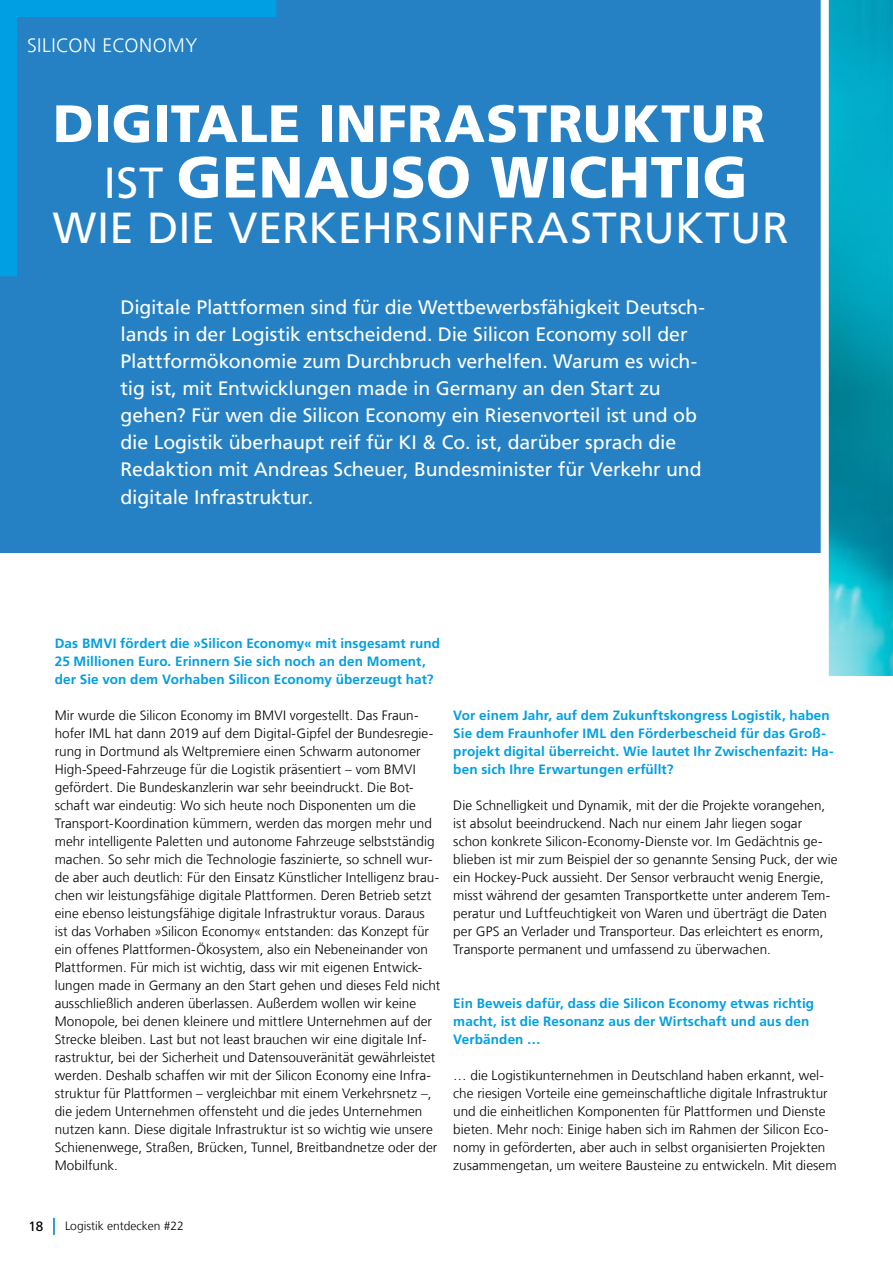
<style>
.page{position:relative;width:893px;height:1263px;background:#fff}
.page>*{position:absolute;margin:0;border:0;box-sizing:border-box;transform-origin:0 0}
.t1{font:900 58.05px "Frutiger LT Com";letter-spacing:.005em;color:#fff}
.t2{font:900 52.5px "Frutiger LT Com";letter-spacing:.01em;color:#fff}
.t3{font:43.5px "Frutiger LT Com";letter-spacing:.005em;color:#fff}
.t4{font:19.5px/27px "Frutiger LT Com";letter-spacing:-.01em;color:#fff}
.t5{font:300 19.5px "Frutiger LT Com";letter-spacing:.03em;color:#fff}
.t6{font:300 13.5px/18px "Frutiger LT Com";letter-spacing:.005em;color:#000}
.t7{font:700 13.5px/18px "Frutiger LT Com";letter-spacing:.01em;color:#009fe3}
.t8{font:13.5px "Frutiger LT Com";color:#000}
.t9{font:300 12px "Frutiger LT Com";color:#000}
.s1{font-weight:400;font-size:43.5px}
</style>
<div class="page">
<div style="left:0;top:0;width:893px;height:552px;background:#2581c4"></div>
<svg style="left:821px;top:0;width:72px;height:676px;background:#34b2c5"></svg>
<svg style="left:0;top:0;width:276px;height:276px"></svg>
<svg style="left:53px;top:1218px;width:2px;height:17px"></svg>
<h3 class="t5" style="left:27px;top:34px;width:172px">SILICON ECONOMY</h3>
<h2 class="t2" style="left:53px;top:92px;width:713px">DIGITALE INFRASTRUKTUR</h2>
<h1 class="t1" style="left:104px;top:142px;width:645px"><span class="s1">IST</span> GENAUSO WICHTIG</h1>
<h3 class="t3" style="left:53px;top:202px;width:737px">WIE DIE VERKEHRSINFRASTRUKTUR</h3>
<p class="t4" style="left:121px;top:294px;width:586px">Digitale Plattformen sind für die Wettbewerbsfähigkeit Deutsch&shy;lands in der Logistik entscheidend. Die Silicon Economy soll der Plattformökonomie zum Durchbruch verhelfen. Warum es wich&shy;tig ist, mit Entwicklungen made in Germany an den Start zu gehen? Für wen die Silicon Economy ein Riesenvorteil ist und ob die Logistik überhaupt reif für KI &amp; Co. ist, darüber sprach die Redaktion mit Andreas Scheuer, Bundesminister für Verkehr und digitale Infrastruktur.</p>
<p class="t7" style="left:55px;top:634px;width:387px">Das BMVI fördert die »Silicon Economy« mit insgesamt rund<br>25 Millionen Euro. Erinnern Sie sich noch an den Moment, der Sie von dem Vorhaben Silicon Economy überzeugt hat?</p>
<p class="t6" style="left:55px;top:706px;width:387px">Mir wurde die Silicon Economy im BMVI vorgestellt. Das Fraun&shy;hofer IML hat dann 2019 auf dem Digital-Gipfel der Bundesregie&shy;rung in Dortmund als Weltpremiere einen Schwarm autonomer High-Speed-Fahrzeuge für die Logistik präsentiert – vom BMVI gefördert. Die Bundeskanzlerin war sehr beeindruckt. Die Bot&shy;schaft war eindeutig: Wo sich heute noch Disponenten um die Transport-Koordination kümmern, werden das morgen mehr und mehr intelligente Paletten und autonome Fahrzeuge selbstständig machen. So sehr mich die Technologie faszinierte, so schnell wur&shy;de aber auch deutlich: Für den Einsatz Künstlicher Intelligenz brau&shy;chen wir leistungsfähige digitale Plattformen. Deren Betrieb setzt eine ebenso leistungsfähige digitale Infrastruktur voraus. Daraus ist das Vorhaben »Silicon Economy« entstanden: das Konzept für ein offenes Plattformen-Ökosystem, also ein Nebeneinander von Plattformen. Für mich ist wichtig, dass wir mit eigenen Entwick&shy;lungen made in Germany an den Start gehen und dieses Feld nicht ausschließlich anderen überlassen. Außerdem wollen wir keine Monopole, bei denen kleinere und mittlere Unternehmen auf der Strecke bleiben. Last but not least brauchen wir eine digitale Inf&shy;rastruktur, bei der Sicherheit und Datensouveränität gewährleistet werden. Deshalb schaffen wir mit der Silicon Economy eine Infra&shy;struktur für Plattformen – vergleichbar mit einem Verkehrsnetz –, die jedem Unternehmen offensteht und die jedes Unternehmen nutzen kann. Diese digitale Infrastruktur ist so wichtig wie unsere Schienenwege, Straßen, Brücken, Tunnel, Breitbandnetze oder der Mobilfunk.</p>
<p class="t7" style="left:453px;top:706px;width:382px">Vor einem Jahr, auf dem Zukunftskongress Logistik, haben Sie dem Fraunhofer IML den Förderbescheid für das Groß&shy;projekt digital überreicht. Wie lautet Ihr Zwischenfazit: Ha&shy;ben sich Ihre Erwartungen erfüllt?</p>
<p class="t6" style="left:453px;top:796px;width:386px">Die Schnelligkeit und Dynamik, mit der die Projekte vorangehen, ist absolut beeindruckend. Nach nur einem Jahr liegen sogar schon konkrete Silicon-Economy-Dienste vor. Im Gedächtnis ge&shy;blieben ist mir zum Beispiel der so genannte Sensing Puck, der wie ein Hockey-Puck aussieht. Der Sensor verbraucht wenig Energie, misst während der gesamten Transportkette unter anderem Tem&shy;peratur und Luftfeuchtigkeit von Waren und überträgt die Daten per GPS an Verlader und Transporteur. Das erleichtert es enorm, Transporte permanent und umfassend zu überwachen.</p>
<p class="t7" style="left:453px;top:994px;width:362px">Ein Beweis dafür, dass die Silicon Economy etwas richtig macht, ist die Resonanz aus der Wirtschaft und aus den<br>Verbänden …</p>
<p class="t6" style="left:453px;top:1066px;width:385px">… die Logistikunternehmen in Deutschland haben erkannt, wel&shy;che riesigen Vorteile eine gemeinschaftliche digitale Infrastruktur und die einheitlichen Komponenten für Plattformen und Dienste bieten. Mehr noch: Einige haben sich im Rahmen der Silicon Eco&shy;nomy in geförderten, aber auch in selbst organisierten Projekten zusammengetan, um weitere Bausteine zu entwickeln. Mit diesem</p>
<p class="t8" style="left:29px;top:1218px;width:16px">18</p>
<p class="t9" style="left:65px;top:1219px;width:120px">Logistik entdecken #22</p>
</div>
